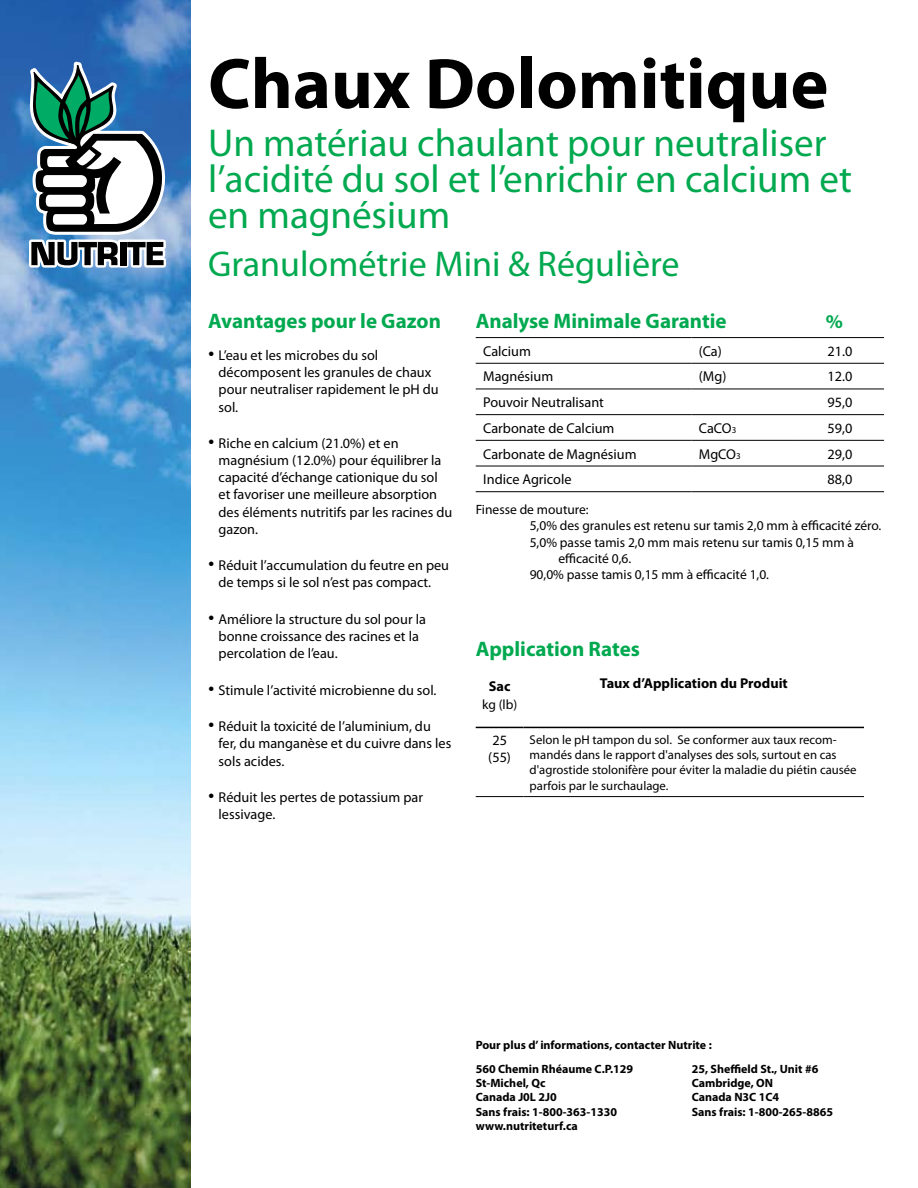
<style>
.page{position:relative;width:918px;height:1188px;background:#fff}
.page>*{position:absolute;margin:0;border:0;box-sizing:border-box;transform-origin:0 0}
.t1{font:700 72px "Myriad Pro";color:#000}
.t2{font:39px/36px "Myriad Pro";color:#00a94f}
.t3{font:36px "Myriad Pro";color:#00a94f}
.t4{font:700 21px "Myriad Pro";color:#00a94f}
.t5{font:700 19.5px "Myriad Pro";color:#00a94f}
.t6{font:14.25px/17.1px "Myriad Pro";color:#000}
.t7{font:700 14.25px "Myriad Pro";color:#000}
.t8{font:13.5px "Myriad Pro";color:#000}
.t9{font:12.75px/15.3px "Myriad Pro";color:#000}
.t10{font:700 12px/24px "Myriad Pro";color:#000}
.s1{font-family:"Calisto";font-size:18px}
.s2{font-size:9px}
</style>
<div class="page">
<img style="left:0;top:0;width:191px;height:1188px">
<svg style="left:29px;top:62px;width:137px;height:206px"></svg>
<hr style="left:476px;top:727px;width:48px;height:1px;background:#000">
<hr style="left:524px;top:727px;width:340px;height:1px;background:#000">
<hr style="left:476px;top:796px;width:48px;height:1px;background:#000">
<hr style="left:524px;top:796px;width:340px;height:1px;background:#000">
<hr style="left:476px;top:337px;width:215px;height:1px;background:#000">
<hr style="left:691px;top:337px;width:105px;height:1px;background:#000">
<hr style="left:796px;top:337px;width:88px;height:1px;background:#000">
<hr style="left:476px;top:363px;width:215px;height:1px;background:#000">
<hr style="left:691px;top:363px;width:105px;height:1px;background:#000">
<hr style="left:796px;top:363px;width:88px;height:1px;background:#000">
<hr style="left:476px;top:389px;width:215px;height:1px;background:#000">
<hr style="left:691px;top:389px;width:105px;height:1px;background:#000">
<hr style="left:796px;top:389px;width:88px;height:1px;background:#000">
<hr style="left:476px;top:414px;width:215px;height:1px;background:#000">
<hr style="left:691px;top:414px;width:105px;height:1px;background:#000">
<hr style="left:796px;top:414px;width:88px;height:1px;background:#000">
<hr style="left:476px;top:440px;width:215px;height:1px;background:#000">
<hr style="left:691px;top:440px;width:105px;height:1px;background:#000">
<hr style="left:796px;top:440px;width:88px;height:1px;background:#000">
<hr style="left:476px;top:466px;width:215px;height:1px;background:#000">
<hr style="left:691px;top:466px;width:105px;height:1px;background:#000">
<hr style="left:796px;top:466px;width:88px;height:1px;background:#000">
<hr style="left:476px;top:491px;width:215px;height:1px;background:#000">
<hr style="left:691px;top:491px;width:105px;height:1px;background:#000">
<hr style="left:796px;top:491px;width:88px;height:1px;background:#000">
<h1 class="t1" style="left:208px;top:37px;width:622px">Chaux Dolomitique</h1>
<h2 class="t2" style="left:208px;top:124px;width:645px">Un matériau chaulant pour neutraliser l’acidité du sol et l’enrichir en calcium et en magnésium</h2>
<h3 class="t3" style="left:208px;top:242px;width:473px">Granulométrie Mini &amp; Régulière</h3>
<h3 class="t4" style="left:208px;top:307px;width:234px">Avantages pour le Gazon</h3>
<p class="t6" style="left:219px;top:347px;width:222px;text-indent:-10px"><span class="s1">•</span> L’eau et les microbes du sol décomposent les granules de chaux pour neutraliser rapidement le pH du sol.</p>
<p class="t6" style="left:219px;top:435px;width:235px;text-indent:-10px"><span class="s1">•</span> Riche en calcium (21.0%) et en magnésium (12.0%) pour équilibrer la capacité d’échange cationique du sol et favoriser une meilleure absorption des éléments nutritifs par les racines du gazon.</p>
<p class="t6" style="left:208px;top:557px;width:243px;text-align:center"><span class="s1">•</span> Réduit l’accumulation du feutre en peu de temps si le sol n’est pas compact.</p>
<p class="t6" style="left:219px;top:610px;width:209px;text-indent:-10px"><span class="s1">•</span> Améliore la structure du sol pour la bonne croissance des racines et la percolation de l’eau.</p>
<p class="t6" style="left:208px;top:681px;width:230px"><span class="s1">•</span> Stimule l’activité microbienne du sol.</p>
<p class="t6" style="left:219px;top:718px;width:234px;text-indent:-10px"><span class="s1">•</span> Réduit la toxicité de l’aluminium, du fer, du manganèse et du cuivre dans les sols acides.</p>
<p class="t6" style="left:219px;top:789px;width:206px;text-indent:-10px"><span class="s1">•</span> Réduit les pertes de potassium par lessivage.</p>
<h3 class="t4" style="left:476px;top:307px;width:253px">Analyse Minimale Garantie</h3>
<h3 class="t5" style="left:826px;top:309px;width:19px">%</h3>
<p class="t6" style="left:483px;top:342px;width:49px">Calcium</p>
<p class="t6" style="left:699px;top:342px;width:24px">(Ca)</p>
<p class="t6" style="left:828px;top:342px;width:26px">21.0</p>
<p class="t6" style="left:483px;top:368px;width:72px">Magnésium</p>
<p class="t6" style="left:699px;top:368px;width:29px">(Mg)</p>
<p class="t6" style="left:828px;top:368px;width:26px">12.0</p>
<p class="t6" style="left:483px;top:394px;width:122px">Pouvoir Neutralisant</p>
<p class="t6" style="left:828px;top:394px;width:26px">95,0</p>
<p class="t6" style="left:483px;top:419px;width:133px">Carbonate de Calcium</p>
<p class="t6" style="left:699px;top:419px;width:39px">CaCO<span class="s2">3</span></p>
<p class="t6" style="left:828px;top:419px;width:26px">59,0</p>
<p class="t6" style="left:483px;top:445px;width:155px">Carbonate de Magnésium</p>
<p class="t6" style="left:699px;top:445px;width:43px">MgCO<span class="s2">3</span></p>
<p class="t6" style="left:828px;top:445px;width:26px">29,0</p>
<p class="t6" style="left:483px;top:471px;width:90px">Indice Agricole</p>
<p class="t6" style="left:828px;top:471px;width:26px">88,0</p>
<p class="t8" style="left:476px;top:501px;width:115px">Finesse de mouture:</p>
<p class="t8" style="left:530px;top:517px;width:353px">5,0% des granules est retenu sur tamis 2,0 mm à efficacité zéro.</p>
<p class="t8" style="left:530px;top:534px;width:326px">5,0% passe tamis 2,0 mm mais retenu sur tamis 0,15 mm à</p>
<p class="t8" style="left:558px;top:550px;width:74px">efficacité 0,6.</p>
<p class="t8" style="left:530px;top:566px;width:241px">90,0% passe tamis 0,15 mm à efficacité 1,0.</p>
<h3 class="t4" style="left:476px;top:635px;width:166px">Application Rates</h3>
<p class="t7" style="left:489px;top:676px;width:23px">Sac</p>
<p class="t8" style="left:482px;top:696px;width:37px">kg (lb)</p>
<p class="t7" style="left:600px;top:673px;width:189px">Taux d’Application du Produit</p>
<p class="t6" style="left:488px;top:731px;width:24px">25 (55)</p>
<p class="t9" style="left:530px;top:732px;width:329px">Selon le pH tampon du sol. Se conformer aux taux recom&shy;mandés dans le rapport d'analyses des sols, surtout en cas d'agrostide stolonifère pour éviter la maladie du piétin causée parfois par le surchaulage.</p>
<p class="t10" style="left:476px;top:1032px;width:238px">Pour plus d’ informations, contacter Nutrite :<br>560 Chemin Rhéaume C.P.129</p>
<p class="t10" style="left:692px;top:1056px;width:128px">25, Sheffield St., Unit #6</p>
<p class="t10" style="left:476px;top:1070px;width:71px">St-Michel, Qc</p>
<p class="t10" style="left:692px;top:1070px;width:83px">Cambridge, ON</p>
<p class="t10" style="left:476px;top:1085px;width:83px">Canada J0L 2J0</p>
<p class="t10" style="left:692px;top:1085px;width:89px">Canada N3C 1C4</p>
<p class="t10" style="left:476px;top:1099px;width:143px">Sans frais: 1-800-363-1330</p>
<p class="t10" style="left:692px;top:1099px;width:143px">Sans frais: 1-800-265-8865</p>
<p class="t10" style="left:476px;top:1114px;width:104px">www.nutriteturf.ca</p>
</div>
